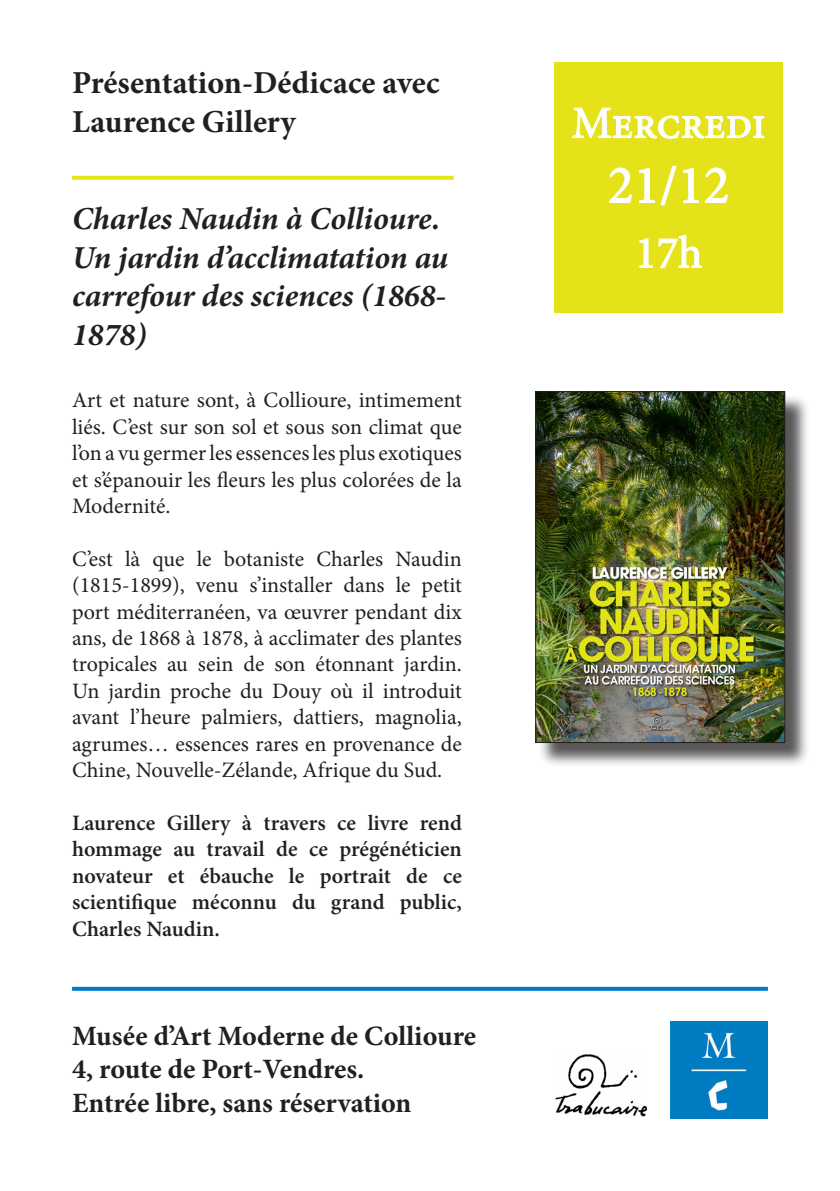
<style>
.page{position:relative;width:840px;height:1191px;background:#fff}
.page>*{position:absolute;margin:0;border:0;box-sizing:border-box;transform-origin:0 0}
.t1{font:54px "Minion Pro";color:#fff}
.t2{font:45.2px "Minion Pro";color:#fff}
.t3{font:italic 700 32px/38.4px "Minion Pro";letter-spacing:-.005em;color:#231f20}
.t4{font:700 32px/38.4px "Minion Pro";color:#231f20}
.t5{font:700 28px/33.6px "Minion Pro";color:#231f20}
.t6{font:22px/26.4px "Minion Pro";color:#231f20;text-align:justify}
.t7{font:600 22px/26.4px "Minion Pro";color:#231f20;text-align:justify}
</style>
<div class="page">
<img style="left:670px;top:1021px;width:97px;height:98px">
<div style="left:554px;top:62px;width:228px;height:251px;background:#e5e219"></div>
<svg style="left:572px;top:107px;width:192px;height:32px"></svg>
<svg style="left:608px;top:167px;width:24px;height:36px"></svg>
<svg style="left:639px;top:165px;width:89px;height:41px"></svg>
<svg style="left:639px;top:234px;width:63px;height:35px"></svg>
<img style="left:555px;top:1054px;width:91px;height:63px">
<div style="left:538px;top:394px;width:271px;height:373px;background:#231f20;opacity:.75"></div>
<img style="left:537px;top:393px;width:245px;height:348px">
<div style="left:535px;top:391px;width:249px;height:352px;border:1px solid #231f20"></div>
<svg style="left:72px;top:176px;width:381px;height:4px;background:#e4e620"></svg>
<svg style="left:72px;top:986px;width:695px;height:4px;background:#3497ce"></svg>
<h3 class="t4" style="left:72px;top:63px;width:369px">Présentation-Dédicace avec<br>Laurence Gillery</h3>
<h3 class="t3" style="left:72px;top:199px;width:377px">Charles Naudin à Collioure.<br>Un jardin d’acclimatation au carrefour des sciences (1868-<br>1878)</h3>
<p class="t6" style="left:72px;top:387px;width:391px">Art et nature sont, à Collioure, intimement liés. C’est sur son sol et sous son climat que l’on a vu germer les essences les plus exotiques et s’épanouir les fleurs les plus colorées de la Modernité.</p>
<p class="t6" style="left:72px;top:545px;width:391px">C’est là que le botaniste Charles Naudin (1815-1899), venu s’installer dans le petit port méditerranéen, va œuvrer pendant dix ans, de 1868 à 1878, à acclimater des plantes tropicales au sein de son étonnant jardin.<br>Un jardin proche du Douy où il introduit avant l’heure palmiers, dattiers, magnolia, agrumes… essences rares en provenance de Chine, Nouvelle-Zélande, Afrique du Sud.</p>
<p class="t7" style="left:72px;top:809px;width:391px">Laurence Gillery à travers ce livre rend hommage au travail de ce prégénéticien novateur et ébauche le portrait de ce scientifique méconnu du grand public, Charles Naudin.</p>
<p class="t5" style="left:72px;top:1018px;width:405px">Musée d’Art Moderne de Collioure<br>4, route de Port-Vendres.<br>Entrée libre, sans réservation</p>
<h2 class="t2" style="left:571px;top:93px;width:195px">Mercredi</h2>
<h1 class="t1" style="left:607px;top:149px;width:123px">21/12</h1>
<h2 class="t2" style="left:634px;top:223px;width:69px">17h</h2>
</div>
